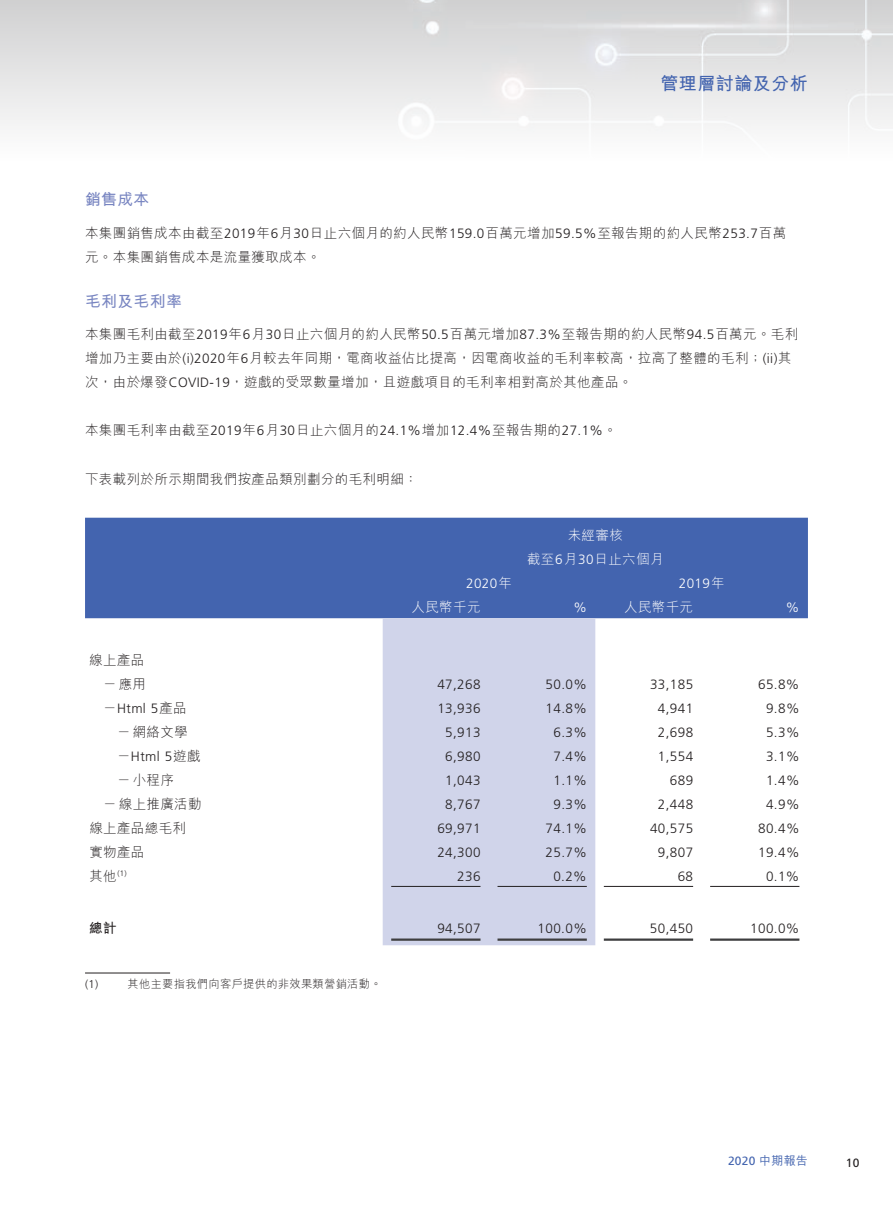
<style>
.page{position:relative;width:893px;height:1212px;background:#fff}
.page>*{position:absolute;margin:0;border:0;box-sizing:border-box;transform-origin:0 0}
.t1{font:700 18px "M Hei HK";letter-spacing:.03em;color:#4364af}
.t2{font:700 15.75px "M Hei HK";letter-spacing:.03em;color:#7885c1}
.t3{font:300 13.5px/24px "M Hei HK";letter-spacing:.03em;color:#231f20}
.t4{font:300 13.5px "Frutiger LT Std";letter-spacing:.03em;color:#231f20}
.t5{font:300 13.5px/24px "M Hei HK";letter-spacing:.03em;color:#fff;text-align:center}
.t6{font:300 13.5px "Frutiger LT Std";letter-spacing:.03em;color:#fff}
.t7{font:700 13.5px "M Hei HK";color:#231f20}
.t8{font:12px "Frutiger LT Std";color:#4364af}
.t9{font:12px "Frutiger LT Std";color:#231f20}
.t10{font:300 11.25px "M Hei HK";letter-spacing:.03em;color:#231f20}
.t11{font:300 11.25px "Frutiger LT Std";color:#231f20}
.t12{font:300 7.8px "Frutiger LT Std";color:#231f20}
.s1{font-family:"Frutiger LT Std"}
.s2{font-family:"M Hei HK"}
.s3{font-family:"M Hei HK";font-weight:500}
</style>
<div class="page">
<div style="left:85px;top:518px;width:723px;height:100px;background:#4364af"></div>
<div style="left:383px;top:618px;width:212px;height:327px;background:#d0d4ea"></div>
<hr style="left:391px;top:886px;width:89px;height:1px;background:#231f20">
<hr style="left:497px;top:886px;width:90px;height:1px;background:#231f20">
<hr style="left:604px;top:886px;width:89px;height:1px;background:#231f20">
<hr style="left:710px;top:886px;width:89px;height:1px;background:#231f20">
<hr style="left:391px;top:938px;width:89px;height:3px;background:#3e3e3f">
<hr style="left:497px;top:938px;width:90px;height:3px;background:#3e3e3f">
<hr style="left:604px;top:938px;width:89px;height:3px;background:#3e3e3f">
<hr style="left:710px;top:938px;width:89px;height:3px;background:#3e3e3f">
<hr style="left:85px;top:972px;width:85px;height:1px;background:#231f20">
<h1 class="t1" style="left:660px;top:71px;width:149px">管理層討論及分析</h1>
<p class="t2" style="left:85px;top:188px;width:66px">銷售成本</p>
<p class="t3" style="left:85px;top:221px;width:703px">本集團銷售成本由截至<span class="s1">2019</span>年<span class="s1">6</span>月<span class="s1">30</span>日止六個月的約人民幣<span class="s1">159.0</span>百萬元增加<span class="s1">59.5%</span>至報告期的約人民幣<span class="s1">253.7</span>百萬元。本集團銷售成本是流量獲取成本。</p>
<p class="t2" style="left:85px;top:290px;width:98px">毛利及毛利率</p>
<p class="t3" style="left:85px;top:322px;width:715px">本集團毛利由截至<span class="s1">2019</span>年<span class="s1">6</span>月<span class="s1">30</span>日止六個月的約人民幣<span class="s1">50.5</span>百萬元增加<span class="s1">87.3%</span>至報告期的約人民幣<span class="s1">94.5</span>百萬元。毛利增加乃主要由於 <span class="s1">)i( 2020</span>年<span class="s1">6</span>月較去年同期，電商收益佔比提高，因電商收益的毛利率較高，拉高了整體的毛利； <span class="s1">(</span> 其<span class="s1">)i i</span>次，由於爆發<span class="s1">COVID-19</span>，遊戲的受眾數量增加，且遊戲項目的毛利率相對高於其他產品。</p>
<p class="t3" style="left:85px;top:418px;width:533px">本集團毛利率由截至<span class="s1">2019</span>年<span class="s1">6</span>月<span class="s1">30</span>日止六個月的<span class="s1">24.1%</span>增加<span class="s1">12.4%</span>至報告期的<span class="s1">27.1%</span>。</p>
<p class="t3" style="left:85px;top:466px;width:334px">下表載列於所示期間我們按產品類別劃分的毛利明細：</p>
<p class="t5" style="left:527px;top:523px;width:138px">未經審核<br>截至<span class="s1">6</span>月<span class="s1">30</span>日止六個月</p>
<p class="t6" style="left:466px;top:576px;width:47px">2020<span class="s2">年</span></p>
<p class="t6" style="left:679px;top:576px;width:47px">2019<span class="s2">年</span></p>
<p class="t5" style="left:411px;top:595px;width:71px">人民幣千元</p>
<p class="t6" style="left:573px;top:600px;width:15px">%</p>
<p class="t5" style="left:624px;top:595px;width:71px">人民幣千元</p>
<p class="t6" style="left:786px;top:600px;width:15px">%</p>
<p class="t3" style="left:89px;top:647px;width:57px">線上產品</p>
<p class="t3" style="left:103px;top:671px;width:44px">－應用</p>
<p class="t4" style="left:437px;top:676px;width:45px">47,268</p>
<p class="t4" style="left:546px;top:676px;width:43px">50.0%</p>
<p class="t4" style="left:650px;top:676px;width:45px">33,185</p>
<p class="t4" style="left:758px;top:676px;width:43px">65.8%</p>
<p class="t4" style="left:103px;top:700px;width:85px"><span class="s2">－</span>Html 5<span class="s2">產品</span></p>
<p class="t4" style="left:437px;top:700px;width:45px">13,936</p>
<p class="t4" style="left:546px;top:700px;width:43px">14.8%</p>
<p class="t4" style="left:658px;top:700px;width:37px">4,941</p>
<p class="t4" style="left:766px;top:700px;width:35px">9.8%</p>
<p class="t3" style="left:117px;top:719px;width:72px">－網絡文學</p>
<p class="t4" style="left:445px;top:724px;width:37px">5,913</p>
<p class="t4" style="left:553px;top:724px;width:35px">6.3%</p>
<p class="t4" style="left:658px;top:724px;width:37px">2,698</p>
<p class="t4" style="left:766px;top:724px;width:35px">5.3%</p>
<p class="t4" style="left:117px;top:748px;width:85px"><span class="s2">－</span>Html 5<span class="s2">遊戲</span></p>
<p class="t4" style="left:445px;top:748px;width:37px">6,980</p>
<p class="t4" style="left:553px;top:748px;width:35px">7.4%</p>
<p class="t4" style="left:658px;top:748px;width:37px">1,554</p>
<p class="t4" style="left:766px;top:748px;width:35px">3.1%</p>
<p class="t3" style="left:117px;top:767px;width:58px">－小程序</p>
<p class="t4" style="left:445px;top:772px;width:37px">1,043</p>
<p class="t4" style="left:553px;top:772px;width:35px">1.1%</p>
<p class="t4" style="left:670px;top:772px;width:25px">689</p>
<p class="t4" style="left:766px;top:772px;width:35px">1.4%</p>
<p class="t3" style="left:103px;top:791px;width:100px">－線上推廣活動</p>
<p class="t4" style="left:445px;top:796px;width:37px">8,767</p>
<p class="t4" style="left:553px;top:796px;width:35px">9.3%</p>
<p class="t4" style="left:658px;top:796px;width:37px">2,448</p>
<p class="t4" style="left:766px;top:796px;width:35px">4.9%</p>
<p class="t3" style="left:89px;top:815px;width:98px">線上產品總毛利</p>
<p class="t4" style="left:437px;top:820px;width:45px">69,971</p>
<p class="t4" style="left:546px;top:820px;width:43px">74.1%</p>
<p class="t4" style="left:650px;top:820px;width:45px">40,575</p>
<p class="t4" style="left:758px;top:820px;width:43px">80.4%</p>
<p class="t3" style="left:89px;top:839px;width:57px">實物產品</p>
<p class="t4" style="left:437px;top:844px;width:45px">24,300</p>
<p class="t4" style="left:546px;top:844px;width:43px">25.7%</p>
<p class="t4" style="left:658px;top:844px;width:37px">9,807</p>
<p class="t4" style="left:758px;top:844px;width:43px">19.4%</p>
<p class="t3" style="left:89px;top:863px;width:29px">其他</p>
<p class="t12" style="left:117px;top:869px;width:11px">(1)</p>
<p class="t4" style="left:457px;top:868px;width:25px">236</p>
<p class="t4" style="left:553px;top:868px;width:35px">0.2%</p>
<p class="t4" style="left:678px;top:868px;width:17px">68</p>
<p class="t4" style="left:766px;top:868px;width:35px">0.1%</p>
<p class="t7" style="left:89px;top:918px;width:29px">總計</p>
<p class="t4" style="left:437px;top:921px;width:45px">94,507</p>
<p class="t4" style="left:538px;top:921px;width:51px">100.0%</p>
<p class="t4" style="left:650px;top:921px;width:45px">50,450</p>
<p class="t4" style="left:750px;top:921px;width:51px">100.0%</p>
<p class="t11" style="left:85px;top:978px;width:15px">1( )</p>
<p class="t10" style="left:128px;top:978px;width:256px">其他主要指我們向客戶提供的非效果類營銷活動。</p>
<p class="t8" style="left:728px;top:1154px;width:81px">2020 <span class="s3">中期報告</span></p>
<p class="t9" style="left:846px;top:1155px;width:15px">10</p>
</div>
